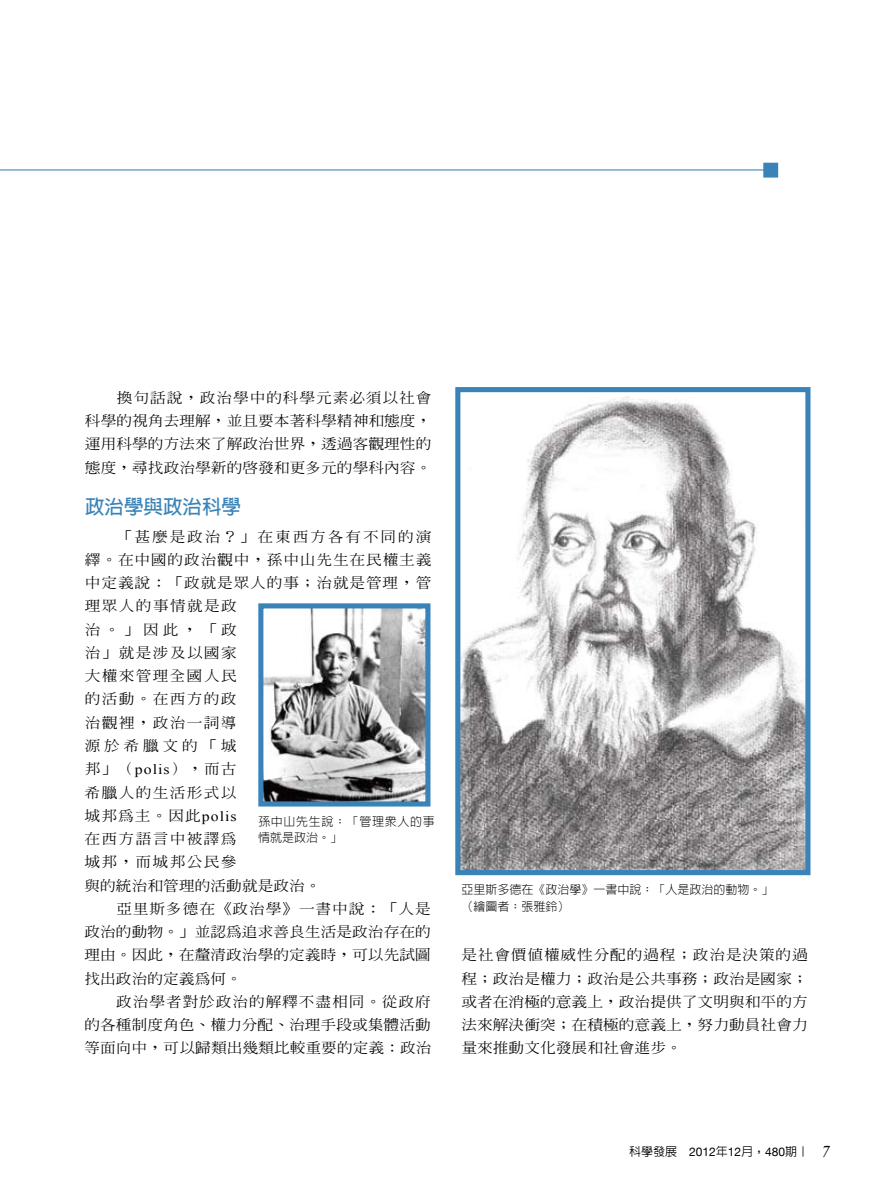
<style>
.page{position:relative;width:893px;height:1191px;background:#fff}
.page>*{position:absolute;margin:0;border:0;box-sizing:border-box;transform-origin:0 0}
.t1{font:700 19.5px "AR Hei B5";color:#3a83b8}
.t2{font:500 14.1px/23.2px "AR Ming B5";color:#000;text-align:justify;scale:1.11 1}
.t3{font:500 14.1px/23.2px "AR Ming B5";letter-spacing:.08em;color:#000;scale:1.11 1}
.t4{font:300 12px/16.5px "AR Hei B5";color:#000}
.t5{font:300 12px/16.5px "AR Hei B5";letter-spacing:.055em;color:#000}
.t6{font:500 12px "AR Hei B5";color:#000}
.s1{font-family:"Times New Roman";font-weight:400}
.s2{font-family:"Helvetica Neue";font-weight:400}
.s3{font-family:"Times New Roman";font-weight:400;font-style:italic;font-size:16.5px}
</style>
<div class="page">
<img style="left:461px;top:396px;width:343px;height:473px">
<div style="left:455px;top:387px;width:355px;height:488px;border:5px solid #3a83b8"></div>
<hr style="left:0;top:169px;width:774px;height:1px;background:#3a83b8">
<div style="left:763px;top:163px;width:15px;height:15px;background:#3a83b8;border:2px solid #3a83b8"></div>
<img style="left:264px;top:609px;width:160px;height:191px">
<div style="left:258px;top:603px;width:172px;height:203px;border:5px solid #3a83b8"></div>
<p class="t2" style="left:85px;top:386px;width:314px;text-indent:32px">換句話說，政治學中的科學元素必須以社會科學的視角去理解，並且要本著科學精神和態度，運用科學的方法來了解政治世界，透過客觀理性的態度，尋找政治學新的啟發和更多元的學科內容。</p>
<h1 class="t1" style="left:85px;top:497px;width:157px">政治學與政治科學</h1>
<p class="t3" style="left:84px;top:525px;width:314px;text-indent:32px">「甚麼是政治？」在東西方各有不同的演繹。在中國的政治觀中，孫中山先生在民權主義中定義說：「政就是眾人的事；治就是管理，管理眾人的事情就是政<br>治。」因此，「政<br>治」就是涉及以國家<br>大權來管理全國人民<br>的活動。在西方的政<br>治觀裡，政治一詞導<br>源於希臘文的「城<br>邦」（<span class="s1">polis</span>），而古<br>希臘人的生活形式以<br>城邦為主。因此<span class="s1">polis<br></span>在西方語言中被譯為<br>城邦，而城邦公民參<br>與的統治和管理的活動就是政治。</p>
<p class="t2" style="left:84px;top:896px;width:314px;text-indent:32px">亞里斯多德在《政治學》一書中說：「人是政治的動物。」並認為追求善良生活是政治存在的理由。因此，在釐清政治學的定義時，可以先試圖找出政治的定義為何。</p>
<p class="t2" style="left:84px;top:989px;width:314px;text-indent:32px">政治學者對於政治的解釋不盡相同。從政府的各種制度角色、權力分配、治理手段或集體活動等面向中，可以歸類出幾類比較重要的定義：政治</p>
<p class="t5" style="left:258px;top:813px;width:178px">孫中山先生說：「管理眾人的事情就是政治。」</p>
<p class="t4" style="left:461px;top:881px;width:313px">亞里斯多德在《政治學》一書中說：「人是政治的動物。」（繪圖者：張雅鈴）</p>
<p class="t2" style="left:461px;top:943px;width:314px">是社會價值權威性分配的過程；政治是決策的過程；政治是權力；政治是公共事務；政治是國家；或者在消極的意義上，政治提供了文明與和平的方法來解決衝突；在積極的意義上，努力動員社會力量來推動文化發展和社會進步。</p>
<p class="t6" style="left:629px;top:1145px;width:202px">科學發展 <span class="s2">2012</span>年<span class="s2">12</span>月，<span class="s2">480</span>期｜ <span class="s3">7</span></p>
</div>
